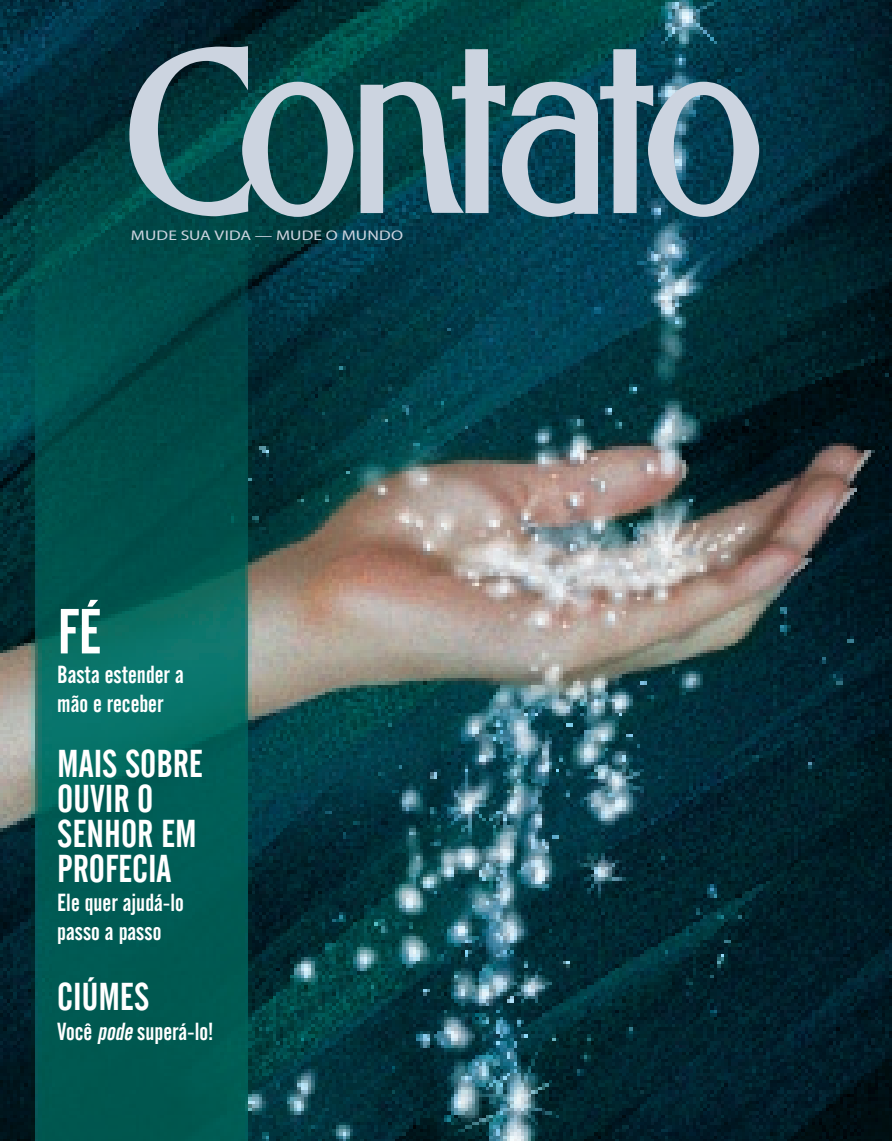
<style>
.page{position:relative;width:893px;height:1141px;background:#fff}
.page>*{position:absolute;margin:0;border:0;box-sizing:border-box;transform-origin:0 0}
.t1{font:700 200.72px "Gabriel";letter-spacing:-.015em;color:#ccd4e0}
.t2{font:63px "Alternate Gothic No 2 BT";color:#fff}
.t3{font:38.5px/35px "Alternate Gothic No 2 BT";color:#fff}
.t4{font:24.5px/29.4px "Alternate Gothic No 2 BT";color:#fff}
.t5{font:14px "Myriad";letter-spacing:.01em;color:#ccd4e0;scale:1.25 1}
.s1{font-style:italic}
</style>
<div class="page">
<img style="left:0;top:0;width:891px;height:1141px">
<svg style="left:126px;top:42px;width:636px;height:178px;background:#35666f"></svg>
<h1 class="t1" style="left:131px;top:1px;width:632px">CONTATO</h1>
<p class="t5" style="left:131px;top:229px;width:219px">MUDE SUA VIDA — MUDE O MUNDO</p>
<h2 class="t2" style="left:57px;top:597px;width:46px">FÉ</h2>
<p class="t4" style="left:57px;top:660px;width:128px">Basta estender a mão e receber</p>
<h3 class="t3" style="left:57px;top:746px;width:147px">MAIS SOBRE<br>OUVIR O<br>SENHOR EM<br>PROFECIA</h3>
<p class="t4" style="left:57px;top:888px;width:128px">Ele quer ajudá-lo passo a passo</p>
<h3 class="t3" style="left:57px;top:980px;width:93px">CIÚMES</h3>
<p class="t4" style="left:57px;top:1017px;width:158px">Você <span class="s1">pode</span>superá-lo!</p>
</div>
